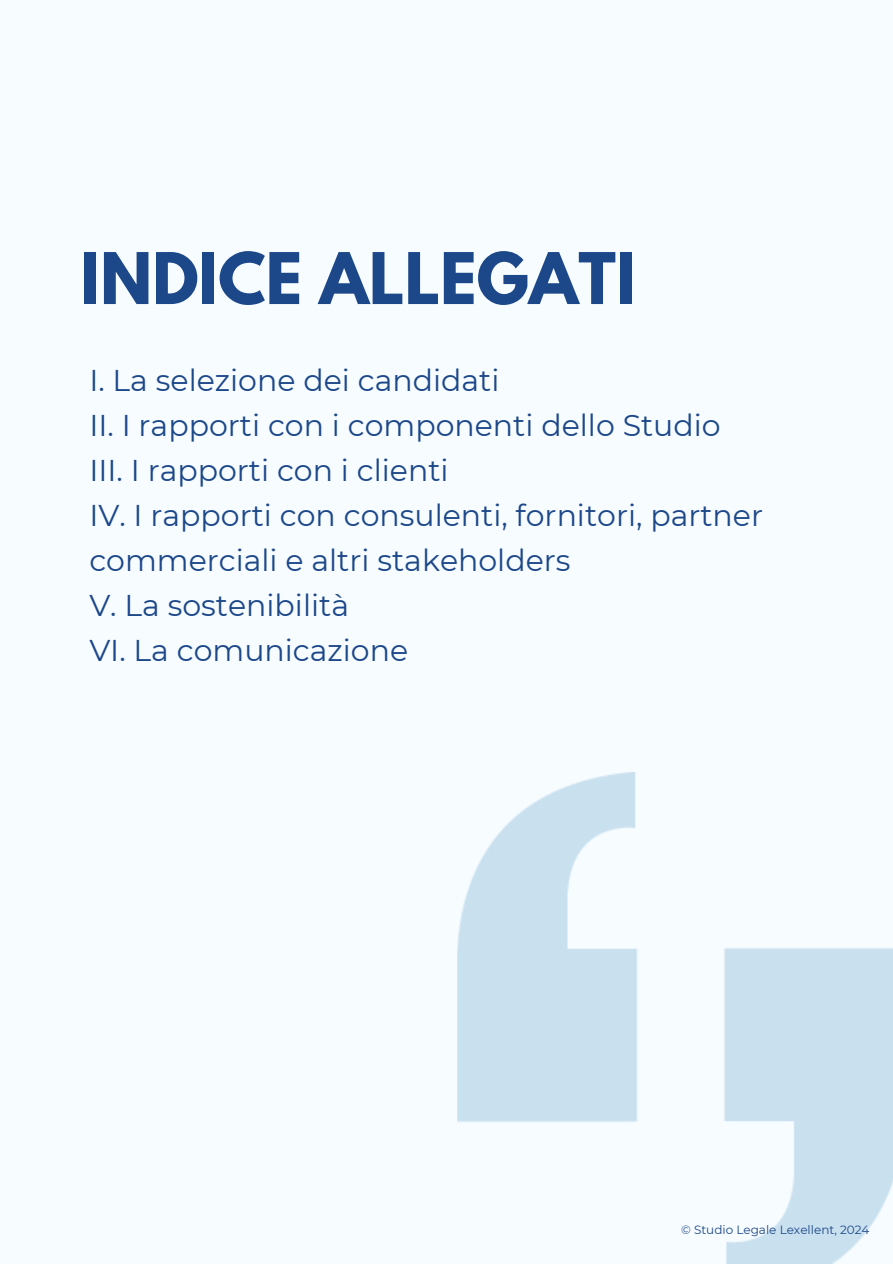
<style>
.page{position:relative;width:893px;height:1264px;background:#fff}
.page>*{position:absolute;margin:0;border:0;box-sizing:border-box;transform-origin:0 0}
.t1{font:700 63px "League Spartan";color:#1c4789}
.t2{font:30px/45px "Montserrat";color:#1c4789}
.t3{font:12px "Montserrat";color:#1c4789}
</style>
<div class="page">
<div style="left:0;top:0;width:892px;height:1263px;background:#f6fcff"></div>
<img style="left:457px;top:772px;width:435px;height:491px">
<h1 class="t1" style="left:81px;top:247px;width:556px">INDICE ALLEGATI</h1>
<h2 class="t2" style="left:89px;top:357px;width:675px">I. La selezione dei candidati<br>II. I rapporti con i componenti dello Studio<br>III. I rapporti con i clienti<br>IV. I rapporti con consulenti, fornitori, partner commerciali e altri stakeholders<br>V. La sostenibilità<br>VI. La comunicazione</h2>
<p class="t3" style="left:681px;top:1221px;width:190px">© Studio Legale Lexellent, 2024</p>
</div>
